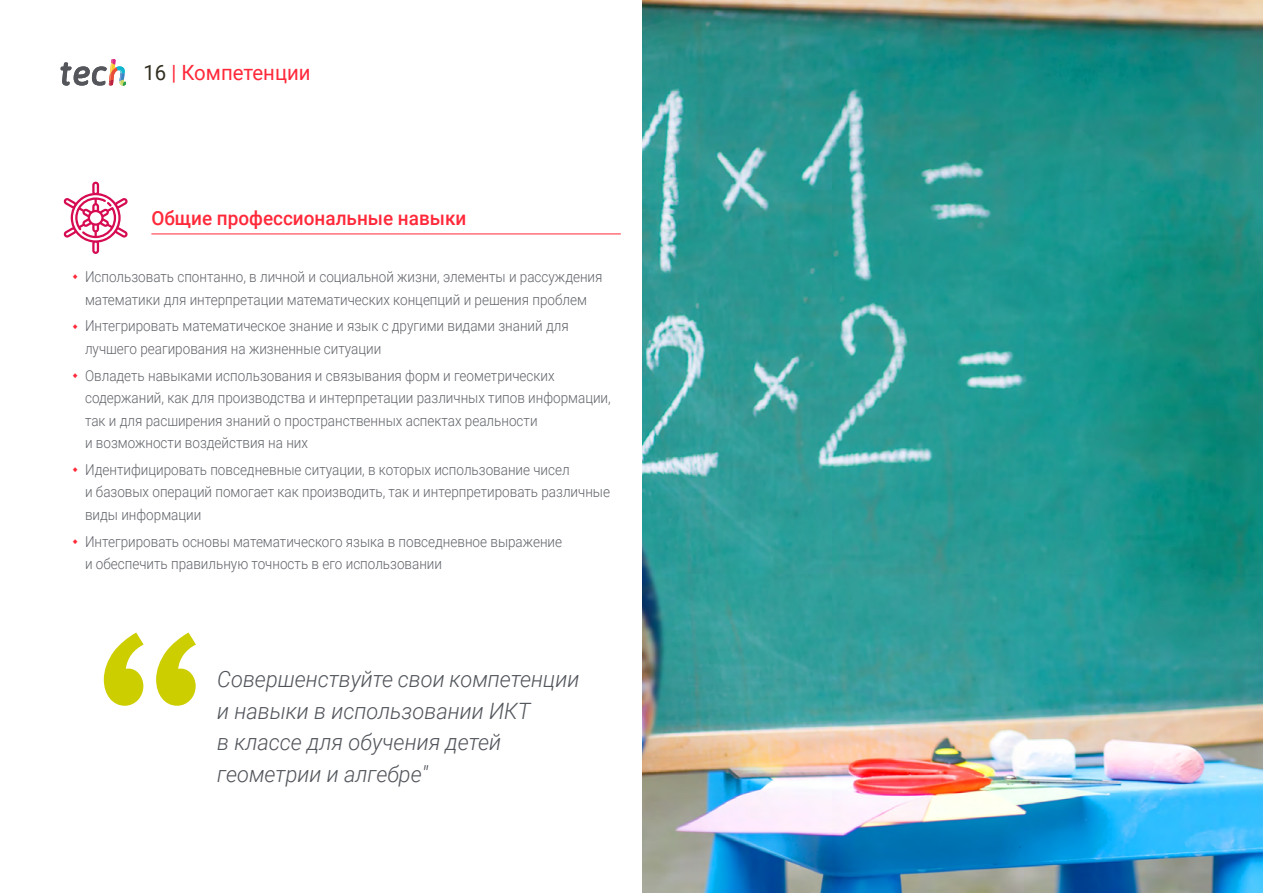
<style>
.page{position:relative;width:1263px;height:893px;background:#fff}
.page>*{position:absolute;margin:0;border:0;box-sizing:border-box;transform-origin:0 0}
.t1{font:italic 300 22.5px/31.5px "Roboto";color:#52555b}
.t2{font:21px "Roboto";color:#ff293a}
.t3{font:500 19.5px "Roboto";color:#ff293a}
.t4{font:300 15px/22.5px "Roboto";color:#61646a;scale:.9 1}
.s1{color:#312e20}
</style>
<div class="page">
<hr style="left:151px;top:234px;width:470px;height:1px;background:#ff293a">
<svg style="left:63px;top:182px;width:65px;height:72px"></svg>
<img style="left:642px;top:0;width:621px;height:893px">
<svg style="left:104px;top:632px;width:92px;height:74px"></svg>
<svg style="left:61px;top:59px;width:65px;height:27px"></svg>
<h2 class="t2" style="left:144px;top:57px;width:169px"><span class="s1">16</span> | Компетенции</h2>
<h3 class="t3" style="left:151px;top:205px;width:316px">Общие профессиональные навыки</h3>
<p class="t4" style="left:85px;top:265px;width:576px">Использовать спонтанно, в личной и социальной жизни, элементы и рассуждения математики для интерпретации математических концепций и решения проблем</p>
<p class="t4" style="left:85px;top:314px;width:539px">Интегрировать математическое знание и язык с другими видами знаний для лучшего реагирования на жизненные ситуации</p>
<p class="t4" style="left:85px;top:364px;width:586px">Овладеть навыками использования и связывания форм и геометрических содержаний, как для производства и интерпретации различных типов информации, так и для расширения знаний о пространственных аспектах реальности<br>и возможности воздействия на них</p>
<p class="t4" style="left:85px;top:458px;width:585px">Идентифицировать повседневные ситуации, в которых использование чисел<br>и базовых операций помогает как производить, так и интерпретировать различные виды информации</p>
<p class="t4" style="left:85px;top:530px;width:532px">Интегрировать основы математического языка в повседневное выражение и обеспечить правильную точность в его использовании</p>
<h1 class="t1" style="left:217px;top:662px;width:364px">Совершенствуйте свои компетенции и навыки в использовании ИКТ<br>в классе для обучения детей геометрии и алгебре"</h1>
</div>
